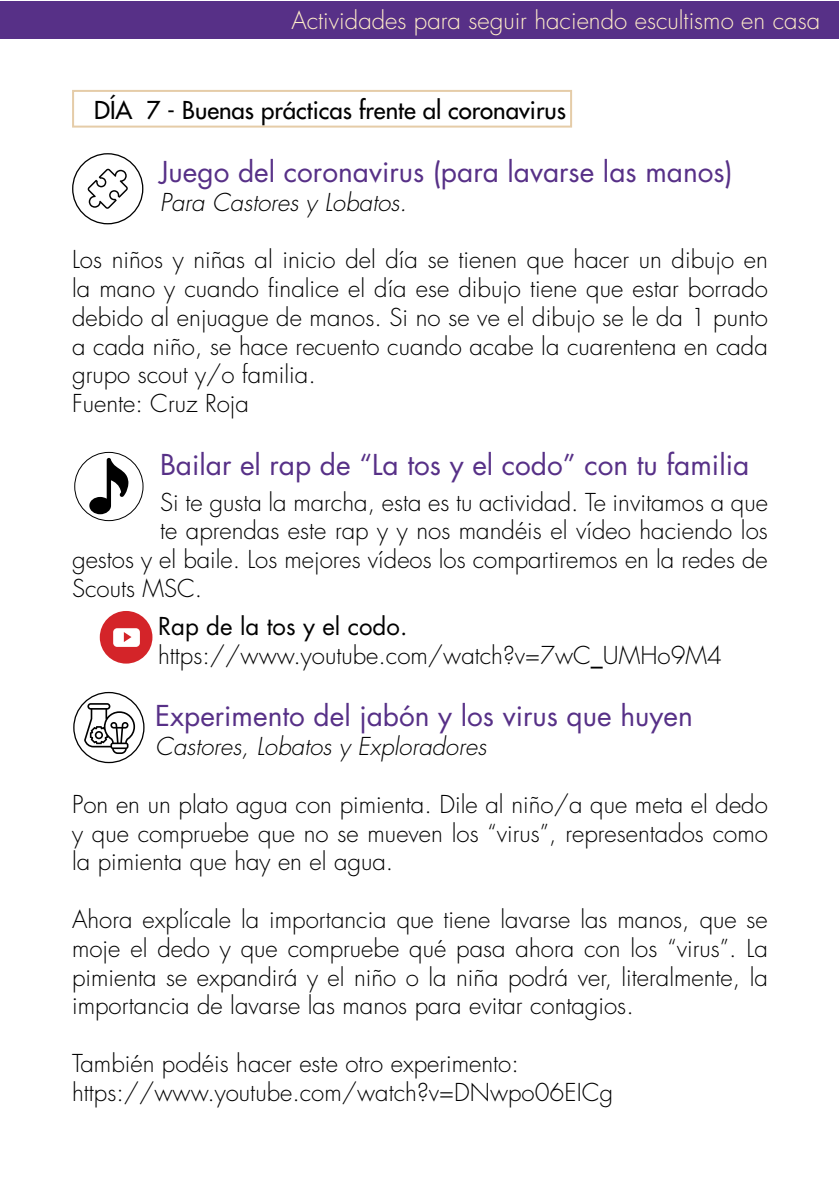
<style>
.page{position:relative;width:840px;height:1191px;background:#fff}
.page>*{position:absolute;margin:0;border:0;box-sizing:border-box;transform-origin:0 0}
.t1{font:28px "Futura";color:#573087}
.t2{font:300 24px/28.8px "Futura";color:#000}
.t3{font:italic 300 24px "Futura";color:#000}
.t4{font:300 24px "Futura";color:#ffedc9}
.t5{font:24px "Futura";color:#000}
.t6{font:24px "Futura";color:#000}
</style>
<div class="page">
<div style="left:0;top:1px;width:838px;height:38px;background:#573087"></div>
<div style="left:72px;top:90px;width:499px;height:38px;border:2px solid #e5cca8"></div>
<div style="left:72px;top:153px;width:71px;height:71px;border:1px solid #000;border-radius:50%"></div>
<svg style="left:88px;top:169px;width:40px;height:40px"></svg>
<div style="left:100px;top:611px;width:52px;height:52px;background:#d42429;border-radius:50%"></div>
<svg style="left:113px;top:628px;width:27px;height:19px"></svg>
<div style="left:74px;top:452px;width:69px;height:69px;border:1px solid #000;border-radius:50%"></div>
<svg style="left:89px;top:458px;width:39px;height:56px"></svg>
<div style="left:73px;top:692px;width:71px;height:71px;border:1px solid #000;border-radius:50%"></div>
<svg style="left:84px;top:703px;width:51px;height:51px"></svg>
<p class="t4" style="left:291px;top:5px;width:530px">Actividades para seguir haciendo escultismo en casa</p>
<p class="t5" style="left:94px;top:95px;width:473px">DÍA 7 - Buenas prácticas frente al coronavirus</p>
<p class="t1" style="left:160px;top:152px;width:574px">Juego del coronavirus (para lavarse las manos)</p>
<p class="t3" style="left:160px;top:186px;width:248px">Para Castores y Lobatos.</p>
<p class="t2" style="left:72px;top:245px;width:697px">Los niños y niñas al inicio del día se tienen que hacer un dibujo en la mano y cuando finalice el día ese dibujo tiene que estar borrado debido al enjuague de manos. Si no se ve el dibujo se le da 1 punto a cada niño, se hace recuento cuando acabe la cuarentena en cada grupo scout y/o familia.<br>Fuente: Cruz Roja</p>
<p class="t1" style="left:160px;top:445px;width:590px">Bailar el rap de “La tos y el codo” con tu familia</p>
<p class="t2" style="left:160px;top:488px;width:609px">Si te gusta la marcha, esta es tu actividad. Te invitamos a que</p>
<p class="t2" style="left:160px;top:516px;width:609px">te aprendas este rap y y nos mandéis el vídeo haciendo los</p>
<p class="t2" style="left:72px;top:545px;width:696px">gestos y el baile. Los mejores vídeos los compartiremos en la redes de</p>
<p class="t2" style="left:72px;top:574px;width:132px">Scouts MSC.</p>
<p class="t6" style="left:158px;top:610px;width:250px">Rap de la tos y el codo.</p>
<p class="t2" style="left:158px;top:641px;width:565px">https://www.youtube.com/watch?v=7wC_UMHo9M4</p>
<p class="t1" style="left:155px;top:696px;width:538px">Experimento del jabón y los virus que huyen</p>
<p class="t3" style="left:155px;top:731px;width:332px">Castores, Lobatos y Exploradores</p>
<p class="t2" style="left:72px;top:790px;width:697px;text-align:justify">Pon en un plato agua con pimienta. Dile al niño/a que meta el dedo y que compruebe que no se mueven los “virus”, representados como la pimienta que hay en el agua.</p>
<p class="t2" style="left:72px;top:905px;width:697px;text-align:justify">Ahora explícale la importancia que tiene lavarse las manos, que se moje el dedo y que compruebe qué pasa ahora con los “virus”. La pimienta se expandirá y el niño o la niña podrá ver, literalmente, la importancia de lavarse las manos para evitar contagios.</p>
<p class="t2" style="left:72px;top:1049px;width:542px">También podéis hacer este otro experimento: https://www.youtube.com/watch?v=DNwpo06EICg</p>
</div>
